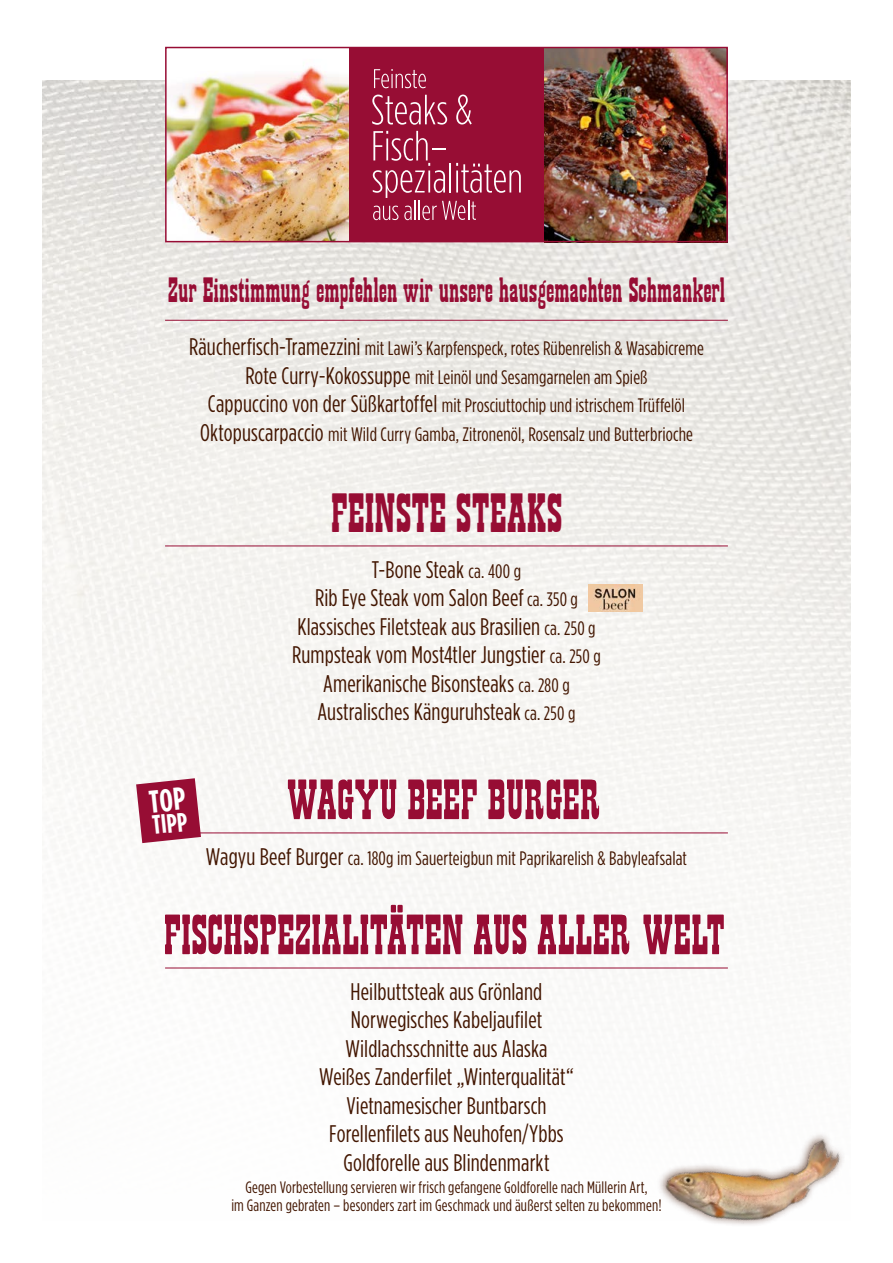
<style>
.page{position:relative;width:893px;height:1263px;background:#fff}
.page>*{position:absolute;margin:0;border:0;box-sizing:border-box;transform-origin:0 0}
.t1{font:51px "Showguide Normal";letter-spacing:-.01em;color:#970d34}
.t2{font:49.5px "Showguide Normal";letter-spacing:-.005em;color:#970d34}
.t3{font:31.5px "Showguide Normal";letter-spacing:-.005em;color:#970d34}
.t4{font:700 condensed 26.7px "Gotham HTF";color:#fff}
.t5{font:condensed 24px/28.5px "Gotham HTF";letter-spacing:.005em;color:#421500;text-align:center}
.t6{font:condensed 19.5px/28.5px "Gotham HTF";letter-spacing:.005em;color:#421500;text-align:center}
.t7{font:condensed 16.5px/18px "Gotham HTF";letter-spacing:.01em;color:#421500;text-align:center}
.s1{font-size:24px}
.s2{font-size:19.5px}
</style>
<div class="page">
<img style="left:43px;top:81px;width:807px;height:912px">
<div style="left:349px;top:48px;width:195px;height:194px;background:#970d34"></div>
<svg style="left:374px;top:69px;width:52px;height:19px"></svg>
<svg style="left:372px;top:95px;width:75px;height:30px"></svg>
<svg style="left:456px;top:95px;width:16px;height:30px"></svg>
<svg style="left:373px;top:131px;width:148px;height:89px"></svg>
<img style="left:544px;top:50px;width:181px;height:189px">
<img style="left:168px;top:66px;width:181px;height:173px">
<div style="left:165px;top:47px;width:563px;height:195px;border:2px solid #970d34"></div>
<svg style="left:391px;top:905px;width:12px;height:7px"></svg>
<hr style="left:165px;top:546px;width:563px;height:1px;background:#970d34">
<hr style="left:165px;top:968px;width:563px;height:1px;background:#970d34">
<hr style="left:165px;top:832px;width:563px;height:1px;background:#970d34">
<hr style="left:165px;top:320px;width:563px;height:1px;background:#970d34">
<img style="left:659px;top:1134px;width:185px;height:91px">
<img style="left:589px;top:584px;width:53px;height:27px">
<svg style="left:136px;top:778px;width:65px;height:65px"></svg>
<h3 class="t3" style="left:168px;top:277px;width:559px">Zur Einstimmung empfehlen wir unsere hausgemachten Schmankerl</h3>
<p class="t6" style="left:189px;top:334px;width:516px"><span class="s1">Räucherfisch-Tramezzini</span> mit Lawi’s Karpfenspeck, rotes Rübenrelish &amp; Wasabicreme <span class="s1">Rote Curry-Kokossuppe</span> mit Leinöl und Sesamgarnelen am Spieß<br><span class="s1">Cappuccino von der Süßkartoffel</span> mit Prosciuttochip und istrischem Trüffelöl <span class="s1">Oktopuscarpaccio</span> mit Wild Curry Gamba, Zitronenöl, Rosensalz und Butterbrioche</p>
<h2 class="t2" style="left:330px;top:492px;width:233px">FEINSTE STEAKS</h2>
<p class="t5" style="left:292px;top:555px;width:310px">T-Bone Steak <span class="s2">ca. 400 g<br></span>Rib Eye Steak vom Salon Beef <span class="s2">ca. 350 g </span>Klassisches Filetsteak aus Brasilien <span class="s2">ca. 250 g </span>Rumpsteak vom Most4tler Jungstier <span class="s2">ca. 250 g </span>Amerikanische Bisonsteaks <span class="s2">ca. 280 g </span>Australisches Känguruhsteak <span class="s2">ca. 250 g</span></p>
<p class="t4" style="left:151px;top:810px;width:37px;rotate:-6deg">TIPP</p>
<h1 class="t1" style="left:286px;top:778px;width:318px">WAGYU BEEF BURGER</h1>
<p class="t6" style="left:206px;top:843px;width:482px"><span class="s1">Wagyu Beef Burger</span> ca. 180g im Sauerteigbun mit Paprikarelish &amp; Babyleafsalat</p>
<h1 class="t1" style="left:163px;top:913px;width:563px">FISCHSPEZIALITATEN AUS ALLER WELT</h1>
<p class="t5" style="left:319px;top:977px;width:256px">Heilbuttsteak aus Grönland<br>Norwegisches Kabeljaufilet<br>Wildlachsschnitte aus Alaska<br>Weißes Zanderfilet „Winterqualität“<br>Vietnamesischer Buntbarsch<br>Forellenfilets aus Neuhofen/Ybbs<br>Goldforelle aus Blindenmarkt</p>
<p class="t7" style="left:231px;top:1178px;width:432px">Gegen Vorbestellung servieren wir frisch gefangene Goldforelle nach Müllerin Art,<br>im Ganzen gebraten – besonders zart im Geschmack und äußerst selten zu bekommen!</p>
</div>
